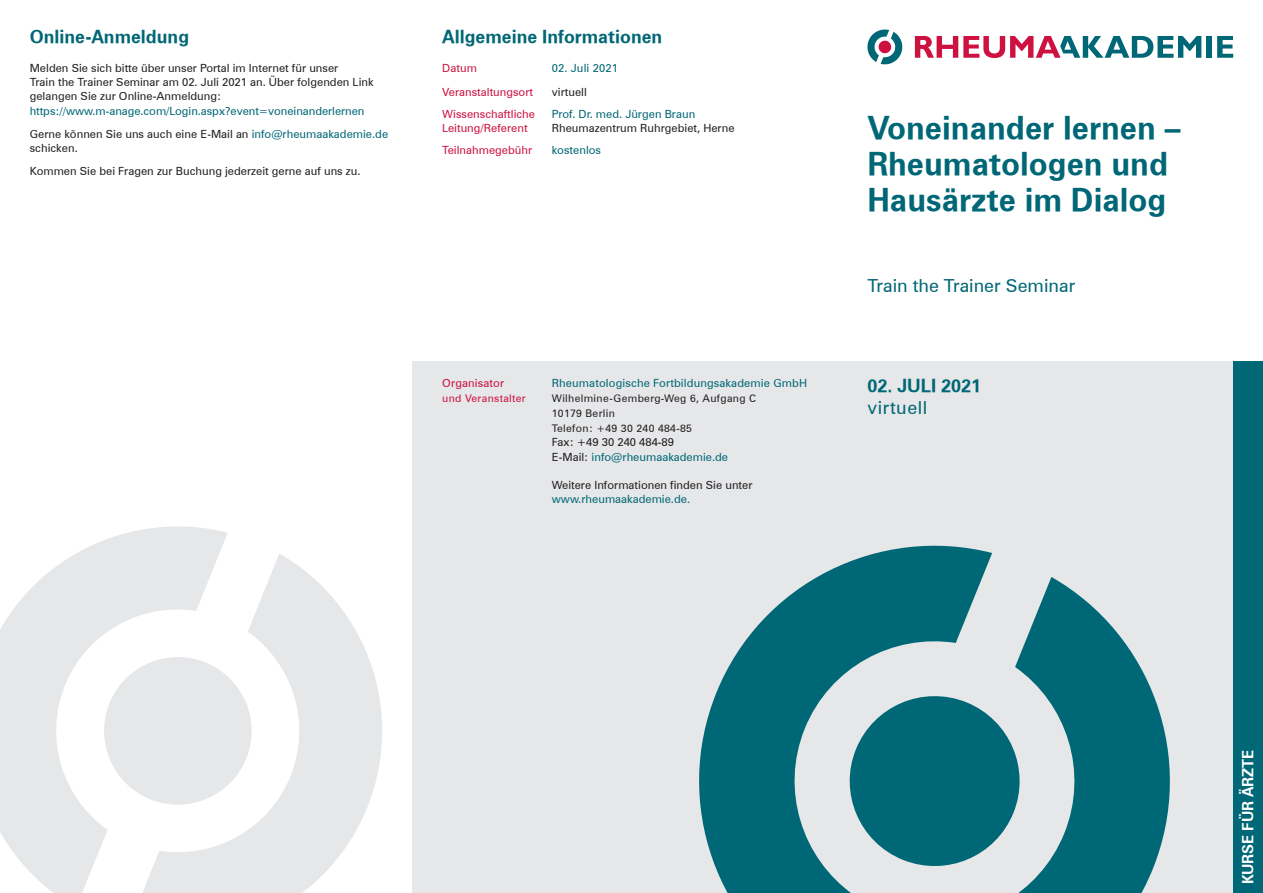
<style>
.page{position:relative;width:1263px;height:893px;background:#fff}
.page>*{position:absolute;margin:0;border:0;box-sizing:border-box;transform-origin:0 0}
.t1{font:31.5px/36px "Zurich Bold BT";color:#006776}
.t2{font:18px "Zurich Bold BT";color:#006776}
.t3{font:18px "Zurich BT";color:#006776}
.t4{font:18px "Zurich BT";letter-spacing:.03em;color:#006776}
.t5{font:15px "Zurich Bold BT";color:#fff}
.t6{font:11.25px/14.2px "Zurich BT";color:#231f20}
.t7{font:11.25px/23.2px "Zurich BT";color:#006776}
.t8{font:11.25px "Zurich BT";color:#cd1141}
.t9{font:10.5px/15px "Zurich BT";letter-spacing:.03em;color:#231f20}
.t10{font:10.5px "Zurich BT";letter-spacing:.03em;color:#cd1141}
.s1{color:#231f20}
.s2{color:#006776}
</style>
<div class="page">
<svg style="left:915px;top:36px;width:286px;height:22px"></svg>
<div style="left:1206px;top:36px;width:6px;height:22px;background:#006776"></div>
<svg style="left:1217px;top:36px;width:16px;height:22px"></svg>
<svg style="left:867px;top:29px;width:36px;height:36px"></svg>
<svg style="left:228px;top:554px;width:154px;height:339px;fill:#e6e7e9"></svg>
<svg style="left:0;top:526px;width:228px;height:367px;fill:#e6e7e9"></svg>
<svg style="left:94px;top:647px;width:167px;height:167px"></svg>
<div style="left:412px;top:361px;width:851px;height:532px;background:#e6e7e9"></div>
<div style="left:1233px;top:361px;width:30px;height:532px;background:#006776"></div>
<svg style="left:1015px;top:577px;width:155px;height:316px;fill:#006776"></svg>
<svg style="left:699px;top:545px;width:293px;height:348px;fill:#006776"></svg>
<svg style="left:838px;top:685px;width:193px;height:192px"></svg>
<h2 class="t2" style="left:30px;top:26px;width:161px">Online-Anmeldung</h2>
<p class="t6" style="left:30px;top:61px;width:345px">Melden Sie sich bitte über unser Portal im Internet für unser<br>Train the Trainer Seminar am 02. Juli 2021 an. Über folgenden Link gelangen Sie zur Online-Anmeldung:</p>
<p class="t7" style="left:30px;top:99px;width:360px">https://www.m-anage.com/Login.aspx?event=voneinanderlernen<br><span class="s1">Gerne können Sie uns auch eine E-Mail an</span> info@rheumaakademie.de</p>
<p class="t6" style="left:30px;top:136px;width:332px;line-height:23.2px">schicken.<br>Kommen Sie bei Fragen zur Buchung jederzeit gerne auf uns zu.</p>
<h2 class="t2" style="left:442px;top:26px;width:222px">Allgemeine Informationen</h2>
<p class="t8" style="left:442px;top:61px;width:36px">Datum</p>
<p class="t7" style="left:552px;top:56px;width:68px">02. Juli 2021</p>
<p class="t8" style="left:442px;top:85px;width:92px">Veranstaltungsort</p>
<p class="t6" style="left:552px;top:85px;width:37px">virtuell</p>
<p class="t8" style="left:442px;top:108px;width:94px">Wissenschaftliche</p>
<p class="t7" style="left:552px;top:103px;width:145px">Prof. Dr. med. Jürgen Braun</p>
<p class="t8" style="left:442px;top:121px;width:87px">Leitung/Referent</p>
<p class="t6" style="left:552px;top:121px;width:184px">Rheumazentrum Ruhrgebiet, Herne</p>
<p class="t8" style="left:442px;top:144px;width:91px">Teilnahmegebühr</p>
<p class="t7" style="left:552px;top:139px;width:51px">kostenlos</p>
<p class="t8" style="left:442px;top:376px;width:64px">Organisator</p>
<p class="t7" style="left:552px;top:371px;width:257px">Rheumatologische Fortbildungsakademie GmbH</p>
<p class="t10" style="left:442px;top:392px;width:85px">und Veranstalter</p>
<p class="t9" style="left:552px;top:391px;width:206px">Wilhelmine-Gemberg-Weg 6, Aufgang C<br>10179 Berlin<br>Telefon: +49 30 240 484-85</p>
<p class="t6" style="left:552px;top:434px;width:178px;line-height:15px">Fax: +49 30 240 484-89<br>E-Mail: <span class="s2">info@rheumaakademie.de</span></p>
<p class="t6" style="left:552px;top:478px;width:202px">Weitere Informationen finden Sie unter</p>
<p class="t7" style="left:552px;top:487px;width:140px">www.rheumaakademie.de.</p>
<h1 class="t1" style="left:867px;top:109px;width:314px">Voneinander lernen –<br>Rheumatologen und<br>Hausärzte im Dialog</h1>
<h2 class="t3" style="left:867px;top:274px;width:209px">Train the Trainer Seminar</h2>
<h2 class="t2" style="left:867px;top:375px;width:115px">02. JULI 2021</h2>
<h2 class="t4" style="left:867px;top:396px;width:61px">virtuell</h2>
<h3 class="t5" style="left:1239px;top:884px;width:136px;rotate:-90deg">KURSE FÜR ÄRZTE</h3>
</div>
